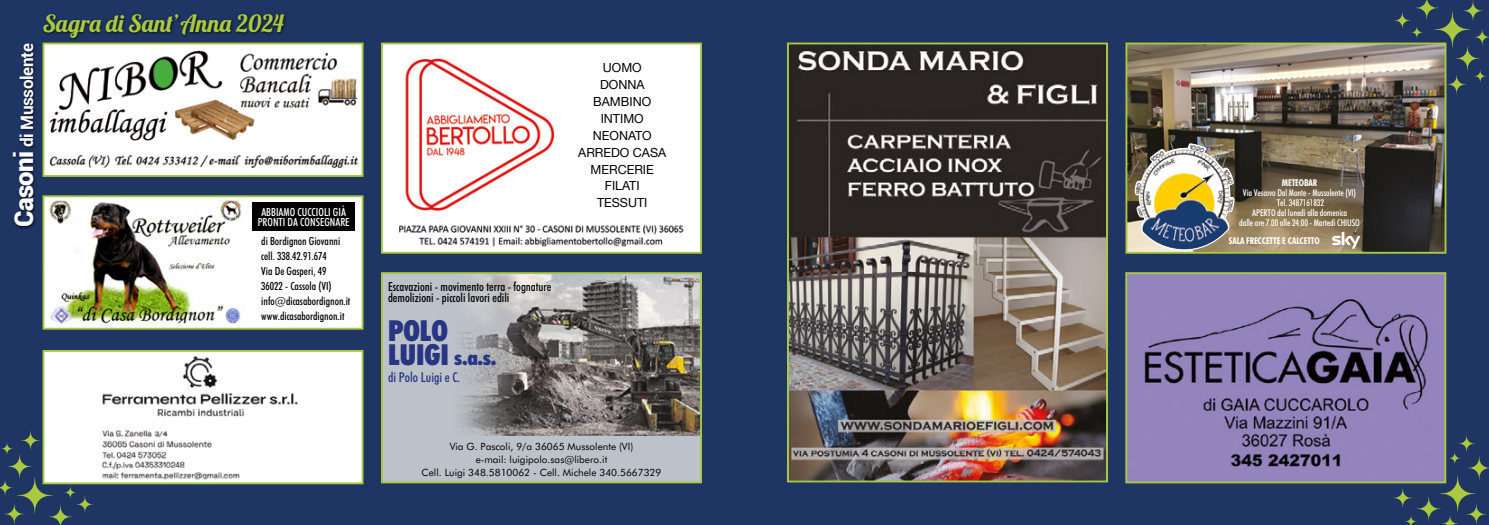
<style>
.page{position:relative;width:1489px;height:525px;background:#fff}
.page>*{position:absolute;margin:0;border:0;box-sizing:border-box;transform-origin:0 0}
.t1{font:900 condensed 29px "Futura BT";color:#283583}
.t2{font:23.75px "Lobster 1.4";color:#aac93e}
.t3{font:900 condensed 20.25px "Futura BT";color:#283583}
.t4{font:700 17.12px "Roboto";letter-spacing:-.02em;color:#fff}
.t5{font:500 condensed 13.62px "Futura BT";color:#283583}
.t6{font:500 condensed 12.5px/11.2px "Futura BT";color:#000}
.t7{font:12.5px/16.9px "Helvetica Neue";color:#000;text-align:center}
.t8{font:500 condensed 11.25px/15px "Futura BT";color:#000}
.t9{font:500 condensed 11.25px/10px "Futura BT";color:#fff;text-align:center}
.t10{font:10px/12.5px "Futura BT";color:#000;text-align:center}
.t11{font:500 condensed 9.38px/10px "Futura BT";letter-spacing:-.01em;color:#fff;text-align:center}
.t12{font:700 condensed 9.38px "Futura BT";letter-spacing:-.01em;color:#fff}
.s1{font-weight:900;font-size:25.62px}
.s2{font-size:29px}
</style>
<div class="page">
<div style="left:0;top:0;width:1488px;height:524px;background:#1f3664"></div>
<div style="left:42px;top:12px;width:246px;height:29px;background:#000;opacity:.75"></div>
<div style="left:12px;top:42px;width:25px;height:188px;background:#000;opacity:.75"></div>
<svg style="left:1393px;top:0;width:95px;height:95px"></svg>
<svg style="left:1392px;top:434px;width:96px;height:90px"></svg>
<svg style="left:0;top:430px;width:94px;height:94px"></svg>
<div style="left:381px;top:43px;width:321px;height:210px;background:#fff;border:2px solid #aac93e"></div>
<div style="left:382px;top:273px;width:319px;height:209px;background:#bcc2c9"></div>
<img style="left:459px;top:275px;width:240px;height:160px">
<div style="left:381px;top:272px;width:321px;height:211px;border:2px solid #aac93e"></div>
<img style="left:790px;top:46px;width:314px;height:433px">
<div style="left:787px;top:43px;width:320px;height:439px;border:2px solid #aac93e"></div>
<img style="left:405px;top:58px;width:150px;height:153px">
<img style="left:399px;top:224px;width:285px;height:23px">
<img style="left:46px;top:46px;width:314px;height:128px">
<div style="left:43px;top:43px;width:320px;height:134px;border:2px solid #aac93e"></div>
<div style="left:43px;top:196px;width:319px;height:132px;background:#fff"></div>
<img style="left:49px;top:200px;width:192px;height:124px">
<div style="left:43px;top:195px;width:320px;height:134px;border:2px solid #aac93e"></div>
<div style="left:43px;top:351px;width:319px;height:132px;background:#fff"></div>
<img style="left:101px;top:356px;width:197px;height:124px">
<div style="left:43px;top:350px;width:320px;height:134px;border:2px solid #aac93e"></div>
<img style="left:1128px;top:275px;width:314px;height:205px">
<div style="left:1125px;top:272px;width:320px;height:211px;border:2px solid #aac93e"></div>
<img style="left:1128px;top:46px;width:315px;height:204px">
<div style="left:1125px;top:43px;width:321px;height:210px;border:2px solid #aac93e"></div>
<img style="left:1134px;top:143px;width:100px;height:107px">
<svg style="left:1331px;top:232px;width:28px;height:16px"></svg>
<div style="left:252px;top:202px;width:103px;height:29px;background:#000"></div>
<h3 class="t4" style="left:15px;top:227px;width:186px;rotate:-90deg"><span class="s1">Casoni</span> di Mussolente</h3>
<h2 class="t2" style="left:43px;top:8px;width:242px">Sagra di Sant’Anna 2024</h2>
<p class="t9" style="left:258px;top:206px;width:93px">ABBIAMO CUCCIOLI GIÀ<br>PRONTI DA CONSEGNARE</p>
<p class="t8" style="left:261px;top:233px;width:91px">di Bordignon Giovanni cell. 338.42.91.674<br>Via De Gasperi, 49<br>36022 - Cassola (VI) info@dicasabordignon.it www.dicasabordignon.it</p>
<p class="t7" style="left:578px;top:60px;width:89px">UOMO<br>DONNA<br>BAMBINO<br>INTIMO<br>NEONATO<br>ARREDO CASA<br>MERCERIE<br>FILATI<br>TESSUTI</p>
<p class="t6" style="left:388px;top:281px;width:165px">Escavazioni - movimento terra - fognature demolizioni - piccoli lavori edili</p>
<h1 class="t1" style="left:388px;top:312px;width:62px">POLO</h1>
<h3 class="t3" style="left:388px;top:346px;width:109px"><span class="s2">LUIGI</span> s.a.s.</h3>
<p class="t5" style="left:388px;top:368px;width:74px">di Polo Luigi e C.</p>
<p class="t10" style="left:421px;top:440px;width:241px">Via G. Pascoli, 9/a 36065 Mussolente (VI)<br>e-mail: luigipolo.sas@libero.it<br>Cell. Luigi 348.5810062 - Cell. Michele 340.5667329</p>
<p class="t12" style="left:1281px;top:177px;width:37px">METEOBAR</p>
<p class="t11" style="left:1239px;top:187px;width:122px">Via Vescovo Dal Monte - Mussolente (VI)<br>Tel. 3487161832<br>APERTO dal lunedì alla domenica<br>dalle ore 7.00 alle 24.00 - Martedì CHIUSO</p>
<p class="t12" style="left:1228px;top:234px;width:92px">SALA FRECCETTE E CALCETTO</p>
</div>
